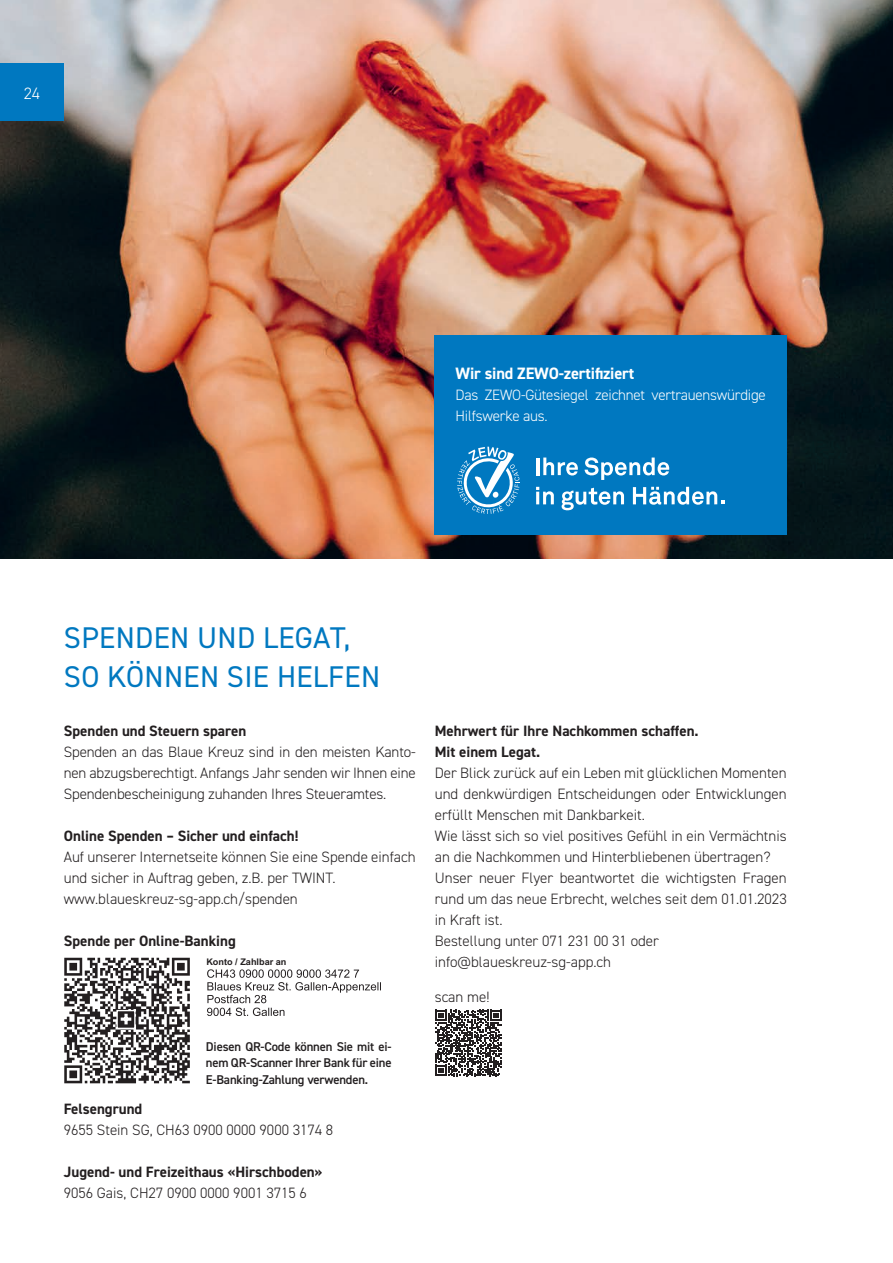
<style>
.page{position:relative;width:893px;height:1263px;background:#fff}
.page>*{position:absolute;margin:0;border:0;box-sizing:border-box;transform-origin:0 0}
.t1{font:30px "DIN2014";letter-spacing:.01em;color:#0078c0}
.t2{font:700 16.5px "DIN2014";letter-spacing:-.01em;color:#fff}
.t3{font:300 16.5px "DIN2014";color:#fff}
.Fliesstext{font:300 15px/21px "DIN2014";color:#231f20;text-align:justify}
.Zwischentitel{font:700 15px "DIN2014";color:#231f20}
.Fliesstext-2{font:300 15px/21px "DIN2014";letter-spacing:-.015em;color:#fff}
.t4{font:600 12.75px/16.5px "DIN2014";letter-spacing:-.015em;color:#231f20;text-align:justify}
.t5{font:700 9.15px "Arial";color:#231f20}
</style>
<div class="page">
<img style="left:0;top:0;width:893px;height:559px">
<div style="left:434px;top:335px;width:353px;height:199px;background:#0078c0"></div>
<svg style="left:457px;top:447px;width:63px;height:67px"></svg>
<hr style="left:536px;top:458px;width:3px;height:17px;background:#fff">
<svg style="left:543px;top:457px;width:35px;height:19px"></svg>
<svg style="left:585px;top:457px;width:84px;height:23px"></svg>
<svg style="left:536px;top:487px;width:18px;height:17px"></svg>
<svg style="left:562px;top:488px;width:62px;height:22px"></svg>
<svg style="left:633px;top:487px;width:91px;height:18px"></svg>
<div style="left:0;top:64px;width:64px;height:57px;background:#0078c0"></div>
<img style="left:64px;top:957px;width:126px;height:1px">
<svg style="left:64px;top:958px;width:126px;height:125px"></svg>
<svg style="left:124px;top:1014px;width:4px;height:10px"></svg>
<svg style="left:121px;top:1017px;width:10px;height:4px"></svg>
<svg style="left:207px;top:969px;width:174px;height:47px"></svg>
<svg style="left:435px;top:1010px;width:67px;height:66px"></svg>
<p class="t3" style="left:24px;top:83px;width:18px">24</p>
<p class="t2" style="left:456px;top:362px;width:180px">Wir sind ZEWO-zertifiziert</p>
<p class="Fliesstext-2" style="left:456px;top:384px;width:312px">Das ZEWO-Gütesiegel zeichnet vertrauenswürdige<br>Hilfswerke aus.</p>
<p class="t1" style="left:64px;top:619px;width:288px">SPENDEN UND LEGAT,</p>
<p class="t1" style="left:64px;top:658px;width:318px">SO KÖNNEN SIE HELFEN</p>
<p class="Zwischentitel" style="left:64px;top:721px;width:184px">Spenden und Steuern sparen</p>
<p class="Fliesstext" style="left:64px;top:741px;width:353px">Spenden an das Blaue Kreuz sind in den meisten Kanto&shy;nen abzugsberechtigt. Anfangs Jahr senden wir Ihnen eine Spendenbescheinigung zuhanden Ihres Steueramtes.</p>
<p class="Zwischentitel" style="left:64px;top:826px;width:236px">Online Spenden – Sicher und einfach!</p>
<p class="Fliesstext" style="left:64px;top:846px;width:353px">Auf unserer Internetseite können Sie eine Spende einfach und sicher in Auftrag geben, z.B. per TWINT.</p>
<p class="Fliesstext" style="left:64px;top:888px;width:236px">www.blaueskreuz-sg-app.ch/spenden</p>
<p class="Zwischentitel" style="left:64px;top:931px;width:174px">Spende per Online-Banking</p>
<p class="t5" style="left:206px;top:958px;width:82px">Konto / Zahlbar an</p>
<p class="t4" style="left:206px;top:1038px;width:187px">Diesen QR-Code können Sie mit ei&shy;nem QR-Scanner Ihrer Bank für eine E-Banking-Zahlung verwenden.</p>
<p class="Zwischentitel" style="left:64px;top:1099px;width:80px">Felsengrund</p>
<p class="Fliesstext" style="left:64px;top:1119px;width:271px">9655 Stein SG, CH63 0900 0000 9000 3174 8</p>
<p class="Zwischentitel" style="left:64px;top:1162px;width:260px">Jugend- und Freizeithaus «Hirschboden»</p>
<p class="Fliesstext" style="left:64px;top:1182px;width:245px">9056 Gais, CH27 0900 0000 9001 3715 6</p>
<p class="Zwischentitel" style="left:435px;top:721px;width:265px">Mehrwert für Ihre Nachkommen schaffen.</p>
<p class="Zwischentitel" style="left:435px;top:742px;width:107px">Mit einem Legat.</p>
<p class="Fliesstext" style="left:435px;top:762px;width:353px">Der Blick zurück auf ein Leben mit glücklichen Momenten und denkwürdigen Entscheidungen oder Entwicklungen erfüllt Menschen mit Dankbarkeit.</p>
<p class="Fliesstext" style="left:435px;top:825px;width:353px">Wie lässt sich so viel positives Gefühl in ein Vermächtnis an die Nachkommen und Hinterbliebenen übertragen?</p>
<p class="Fliesstext" style="left:435px;top:867px;width:353px">Unser neuer Flyer beantwortet die wichtigsten Fragen rund um das neue Erbrecht, welches seit dem 01.01.2023 in Kraft ist.</p>
<p class="Fliesstext" style="left:435px;top:930px;width:226px">Bestellung unter 071 231 00 31 oder</p>
<p class="Fliesstext" style="left:435px;top:951px;width:178px">info@blaueskreuz-sg-app.ch</p>
<p class="Fliesstext" style="left:435px;top:986px;width:56px">scan me!</p>
</div>
